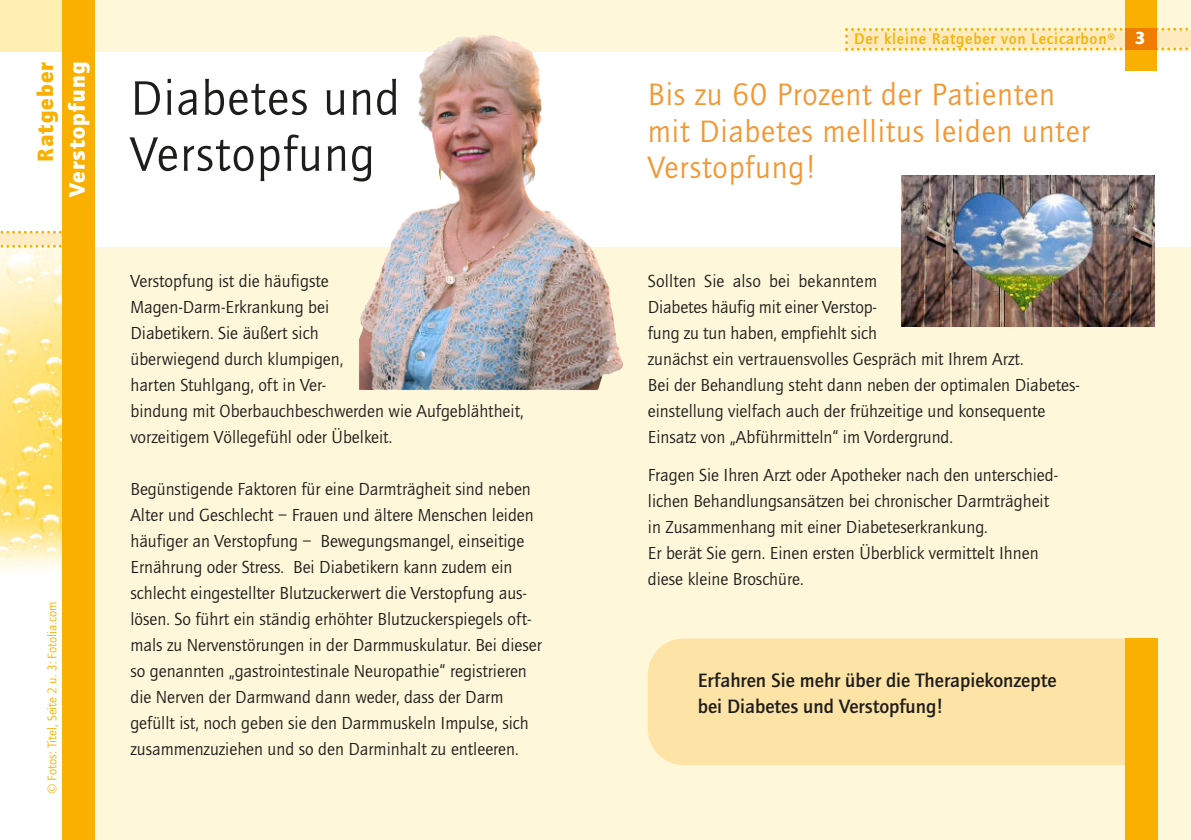
<style>
.page{position:relative;width:1191px;height:840px;background:#fff}
.page>*{position:absolute;margin:0;border:0;box-sizing:border-box;transform-origin:0 0}
.t1{font:50px/56px "Quay Sans";letter-spacing:.025em;color:#1d1d1b}
.t2{font:32px/36px "Quay Sans";letter-spacing:.025em;color:#f39733}
.t3{font:900 23px "Quay Sans";letter-spacing:.05em;color:#fff}
.t4{font:900 23px "Quay Sans";letter-spacing:.05em;color:#f9b000}
.t5{font:500 20px/26px "Quay Sans";color:#1d1d1b}
.t6{font:18px/26px "Quay Sans";color:#1d1d1b}
.t7{font:500 16px "Quay Sans";letter-spacing:.05em;color:#f9b000}
.t8{font:13px "Quay Sans";color:#f9b000}
.s1{font-weight:900;font-size:18px;color:#fff}
</style>
<div class="page">
<img style="left:0;top:247px;width:62px;height:325px">
<svg style="left:0;top:230px;width:62px;height:17px"></svg>
<div style="left:0;top:0;width:72px;height:51px;background:#ffefb3"></div>
<div style="left:94px;top:0;width:1097px;height:51px;background:#fff7d9"></div>
<div style="left:91px;top:247px;width:1100px;height:592px;background:#fff7d9"></div>
<svg style="left:845px;top:28px;width:346px;height:23px;background:#fce7b1"></svg>
<div style="left:62px;top:0;width:33px;height:839px;background:#f9b000"></div>
<div style="left:648px;top:638px;width:509px;height:126px;background:#fde3a6;border-radius:36px"></div>
<div style="left:1125px;top:638px;width:32px;height:201px;background:#f9b000"></div>
<div style="left:1125px;top:0;width:31px;height:71px;background:#f9b000"></div>
<div style="left:1125px;top:28px;width:31px;height:22px;background:#ef7d00"></div>
<img style="left:359px;top:36px;width:264px;height:354px">
<img style="left:901px;top:176px;width:253px;height:150px">
<p class="t4" style="left:32px;top:162px;width:101px;rotate:-90deg">Ratgeber</p>
<p class="t3" style="left:63px;top:197px;width:137px;rotate:-90deg">Verstopfung</p>
<p class="t8" style="left:45px;top:794px;width:194px;rotate:-90deg">© Fotos: Titel, Seite 2 u. 3: Fotolia.com</p>
<h1 class="t1" style="left:130px;top:69px;width:271px">Diabetes und<br>Verstopfung</h1>
<p class="t6" style="left:130px;top:267px;width:395px">Verstopfung ist die häufigste<br>Magen-Darm-Erkrankung bei<br>Diabetikern. Sie äußert sich<br>überwiegend durch klumpigen,<br>harten Stuhlgang, oft in Ver-<br>bindung mit Oberbauchbeschwerden wie Aufgeblähtheit, vorzeitigem Völlegefühl oder Übelkeit.</p>
<p class="t6" style="left:130px;top:475px;width:413px">Begünstigende Faktoren für eine Darmträgheit sind neben Alter und Geschlecht – Frauen und ältere Menschen leiden häufiger an Verstopfung – Bewegungsmangel, einseitige Ernährung oder Stress. Bei Diabetikern kann zudem ein schlecht eingestellter Blutzuckerwert die Verstopfung aus&shy;lösen. So führt ein ständig erhöhter Blutzuckerspiegels oft&shy;mals zu Nervenstörungen in der Darmmuskulatur. Bei dieser so genannten „gastrointestinale Neuropathie“ registrieren die Nerven der Darmwand dann weder, dass der Darm gefüllt ist, noch geben sie den Darmmuskeln Impulse, sich zusammenzuziehen und so den Darminhalt zu entleeren.</p>
<p class="t7" style="left:854px;top:30px;width:293px">Der kleine Ratgeber von Lecicarbon® <span class="s1">3</span></p>
<h2 class="t2" style="left:648px;top:76px;width:443px">Bis zu 60 Prozent der Patienten mit Diabetes mellitus leiden unter<br>Verstopfung!</h2>
<p class="t6" style="left:648px;top:267px;width:433px">Sollten Sie also bei bekanntem<br>Diabetes häufig mit einer Verstop-<br>fung zu tun haben, empfiehlt sich<br>zunächst ein vertrauensvolles Gespräch mit Ihrem Arzt.<br>Bei der Behandlung steht dann neben der optimalen Diabetes&shy;einstellung vielfach auch der frühzeitige und konsequente Einsatz von „Abführmitteln“ im Vordergrund.</p>
<p class="t6" style="left:648px;top:461px;width:412px">Fragen Sie Ihren Arzt oder Apotheker nach den unterschied&shy;lichen Behandlungsansätzen bei chronischer Darmträgheit in Zusammenhang mit einer Diabeteserkrankung.<br>Er berät Sie gern. Einen ersten Überblick vermittelt Ihnen diese kleine Broschüre.</p>
<p class="t5" style="left:697px;top:666px;width:360px">Erfahren Sie mehr über die Therapiekonzepte bei Diabetes und Verstopfung!</p>
</div>
